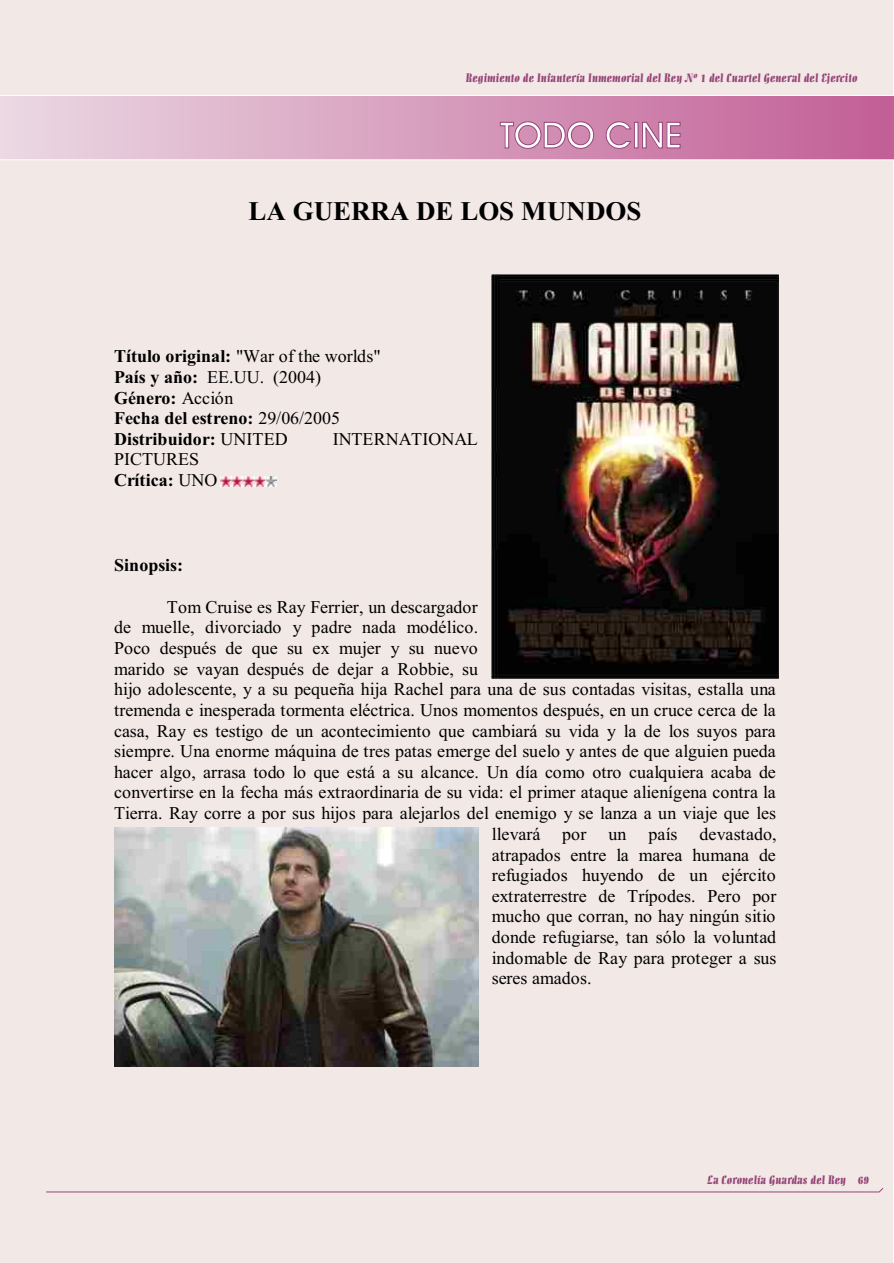
<style>
.page{position:relative;width:894px;height:1263px;background:#fff}
.page>*{position:absolute;margin:0;border:0;box-sizing:border-box;transform-origin:0 0}
.t1{font:36px "Avant Garde Md BT";color:#fff}
.t2{font:700 27px "Times New Roman";color:#000}
.t3{font:18px/20.9px "Times New Roman";letter-spacing:-.005em;color:#000}
.t4{font:700 18px/20.7px "Times New Roman";color:#000}
.t5{font:12px "Allegro BT";color:#964578}
.s1{font-weight:400}
.s2{font-weight:700}
</style>
<div class="page">
<div style="left:0;top:0;width:893px;height:1263px;background:#f2e8e6"></div>
<svg style="left:0;top:95px;width:894px;height:65px;background:#d79ebd"></svg>
<svg style="left:46px;top:1188px;width:838px;height:5px"></svg>
<svg style="left:220px;top:476px;width:56px;height:10px"></svg>
<img style="left:492px;top:275px;width:286px;height:404px">
<img style="left:114px;top:828px;width:364px;height:239px">
<p class="t5" style="left:466px;top:73px;width:393px">Regimiento de Infantería Inmemorial del Rey Nº 1 del Cuartel General del Ejercito</p>
<h1 class="t1" style="left:500px;top:121px;width:184px">TODO CINE</h1>
<h2 class="t2" style="left:249px;top:201px;width:394px">LA GUERRA DE LOS MUNDOS</h2>
<p class="t4" style="left:114px;top:348px;width:268px">Título original: <span class="s1">"War of the worlds"<br></span>País y año: <span class="s1">EE.UU. (2004)<br></span>Género: <span class="s1">Acción<br></span>Fecha del estreno: <span class="s1">29/06/2005<br></span>Distribuidor: <span class="s1">UNITED</span></p>
<p class="t3" style="left:333px;top:430px;width:147px">INTERNATIONAL</p>
<p class="t3" style="left:114px;top:451px;width:105px">PICTURES<br><span class="s2">Crítica:</span> UNO</p>
<p class="t4" style="left:114px;top:557px;width:70px">Sinopsis:</p>
<p class="t3" style="left:167px;top:598px;width:312px">Tom Cruise es Ray Ferrier, un descargador</p>
<p class="t3" style="left:114px;top:618px;width:366px">de muelle, divorciado y padre nada modélico.</p>
<p class="t3" style="left:114px;top:639px;width:365px">Poco después de que su ex mujer y su nuevo</p>
<p class="t3" style="left:114px;top:660px;width:366px">marido se vayan después de dejar a Robbie, su</p>
<p class="t3" style="left:114px;top:681px;width:663px">hijo adolescente, y a su pequeña hija Rachel para una de sus contadas visitas, estalla una</p>
<p class="t3" style="left:114px;top:701px;width:663px">tremenda e inesperada tormenta eléctrica. Unos momentos después, en un cruce cerca de la</p>
<p class="t3" style="left:114px;top:722px;width:663px">casa, Ray es testigo de un acontecimiento que cambiará su vida y la de los suyos para</p>
<p class="t3" style="left:114px;top:742px;width:663px">siempre. Una enorme máquina de tres patas emerge del suelo y antes de que alguien pueda</p>
<p class="t3" style="left:114px;top:763px;width:663px">hacer algo, arrasa todo lo que está a su alcance. Un día como otro cualquiera acaba de</p>
<p class="t3" style="left:114px;top:784px;width:663px">convertirse en la fecha más extraordinaria de su vida: el primer ataque alienígena contra la</p>
<p class="t3" style="left:114px;top:805px;width:663px">Tierra. Ray corre a por sus hijos para alejarlos del enemigo y se lanza a un viaje que les</p>
<p class="t3" style="left:492px;top:825px;width:286px">llevará por un país devastado,</p>
<p class="t3" style="left:492px;top:846px;width:286px">atrapados entre la marea humana de</p>
<p class="t3" style="left:492px;top:866px;width:286px">refugiados huyendo de un ejército</p>
<p class="t3" style="left:492px;top:887px;width:286px">extraterrestre de Trípodes. Pero por</p>
<p class="t3" style="left:492px;top:908px;width:285px">mucho que corran, no hay ningún sitio</p>
<p class="t3" style="left:492px;top:928px;width:286px">donde refugiarse, tan sólo la voluntad</p>
<p class="t3" style="left:492px;top:949px;width:286px">indomable de Ray para proteger a sus</p>
<p class="t3" style="left:492px;top:970px;width:101px">seres amados.</p>
<p class="t5" style="left:708px;top:1175px;width:163px">La Coronelía Guardas del Rey 69</p>
</div>
